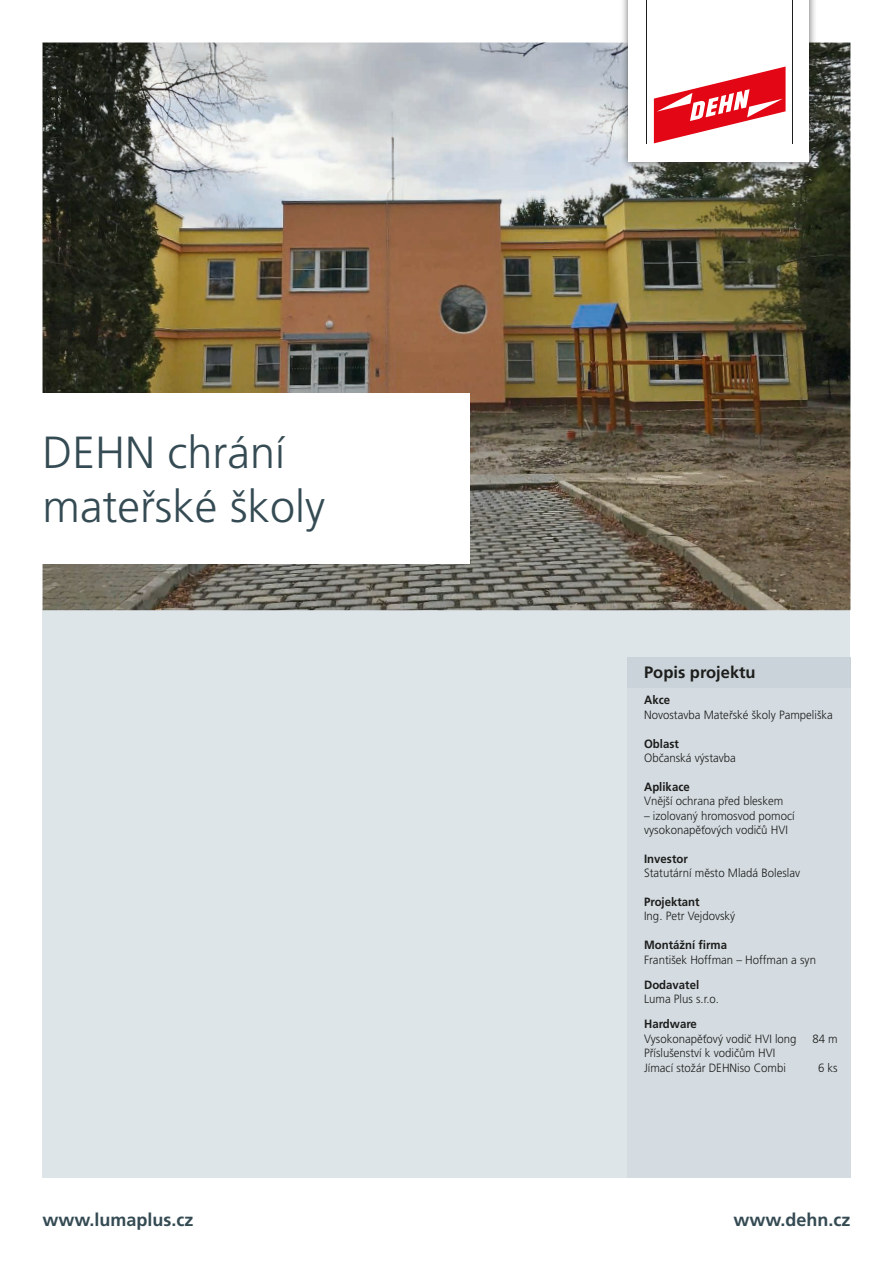
<style>
.page{position:relative;width:893px;height:1263px;background:#fff}
.page>*{position:absolute;margin:0;border:0;box-sizing:border-box;transform-origin:0 0}
.t1{font:300 45px/54px "Frutiger CE";color:#354b54}
.t2{font:700 18px "Frutiger CE";color:#354b54}
.t3{font:700 16.5px "Frutiger CE";color:#1d1d1b}
.t4{font:300 12px/14.4px "Frutiger CE";color:#1d1d1b;scale:.95 1}
.t5{font:700 12px "Frutiger CE";color:#1d1d1b;scale:.95 1}
</style>
<div class="page">
<div style="left:43px;top:610px;width:807px;height:568px;background:#dee5e9"></div>
<img style="left:43px;top:43px;width:807px;height:567px">
<div style="left:620px;top:0;width:197px;height:170px;background:#1d1d1b;opacity:.65"></div>
<div style="left:628px;top:0;width:181px;height:162px;background:#fff"></div>
<svg style="left:654px;top:67px;width:132px;height:76px"></svg>
<hr style="left:646px;top:0;width:1px;height:143px;background:#1d1d1b">
<hr style="left:792px;top:0;width:1px;height:143px;background:#1d1d1b">
<div style="left:627px;top:657px;width:223px;height:521px;background:#d4dce2"></div>
<div style="left:627px;top:657px;width:223px;height:30px;background:#c9d3d9"></div>
<div style="left:38px;top:393px;width:432px;height:170px;background:#fff"></div>
<h1 class="t1" style="left:43px;top:426px;width:284px">DEHN chrání mateřské školy</h1>
<h2 class="t2" style="left:43px;top:1209px;width:153px">www.lumaplus.cz</h2>
<h3 class="t3" style="left:644px;top:662px;width:113px">Popis projektu</h3>
<p class="t5" style="left:644px;top:693px;width:29px">Akce</p>
<p class="t4" style="left:644px;top:707px;width:200px">Novostavba Mateřské školy Pampeliška</p>
<p class="t5" style="left:644px;top:736px;width:38px">Oblast</p>
<p class="t4" style="left:644px;top:751px;width:98px">Občanská výstavba</p>
<p class="t5" style="left:644px;top:779px;width:50px">Aplikace</p>
<p class="t4" style="left:644px;top:794px;width:148px">Vnější ochrana před bleskem</p>
<p class="t4" style="left:644px;top:808px;width:160px">– izolovaný hromosvod pomocí vysokonapěťových vodičů HVI</p>
<p class="t5" style="left:644px;top:851px;width:48px">Investor</p>
<p class="t4" style="left:644px;top:866px;width:166px">Statutární město Mladá Boleslav</p>
<p class="t5" style="left:644px;top:894px;width:60px">Projektant</p>
<p class="t4" style="left:644px;top:909px;width:98px">Ing. Petr Vejdovský</p>
<p class="t5" style="left:644px;top:938px;width:89px">Montážní firma</p>
<p class="t4" style="left:644px;top:952px;width:182px">František Hoffman – Hoffman a syn</p>
<p class="t5" style="left:644px;top:977px;width:60px">Dodavatel</p>
<p class="t4" style="left:644px;top:992px;width:80px">Luma Plus s.r.o.</p>
<p class="t5" style="left:644px;top:1017px;width:57px">Hardware</p>
<p class="t4" style="left:644px;top:1031px;width:162px">Vysokonapěťový vodič HVI long</p>
<p class="t4" style="left:812px;top:1031px;width:28px">84 m</p>
<p class="t4" style="left:644px;top:1046px;width:151px">Příslušenství k vodičům HVI<br>Jímací stožár DEHNiso Combi</p>
<p class="t4" style="left:818px;top:1060px;width:22px">6 ks</p>
<h2 class="t2" style="left:733px;top:1209px;width:119px">www.dehn.cz</h2>
</div>
